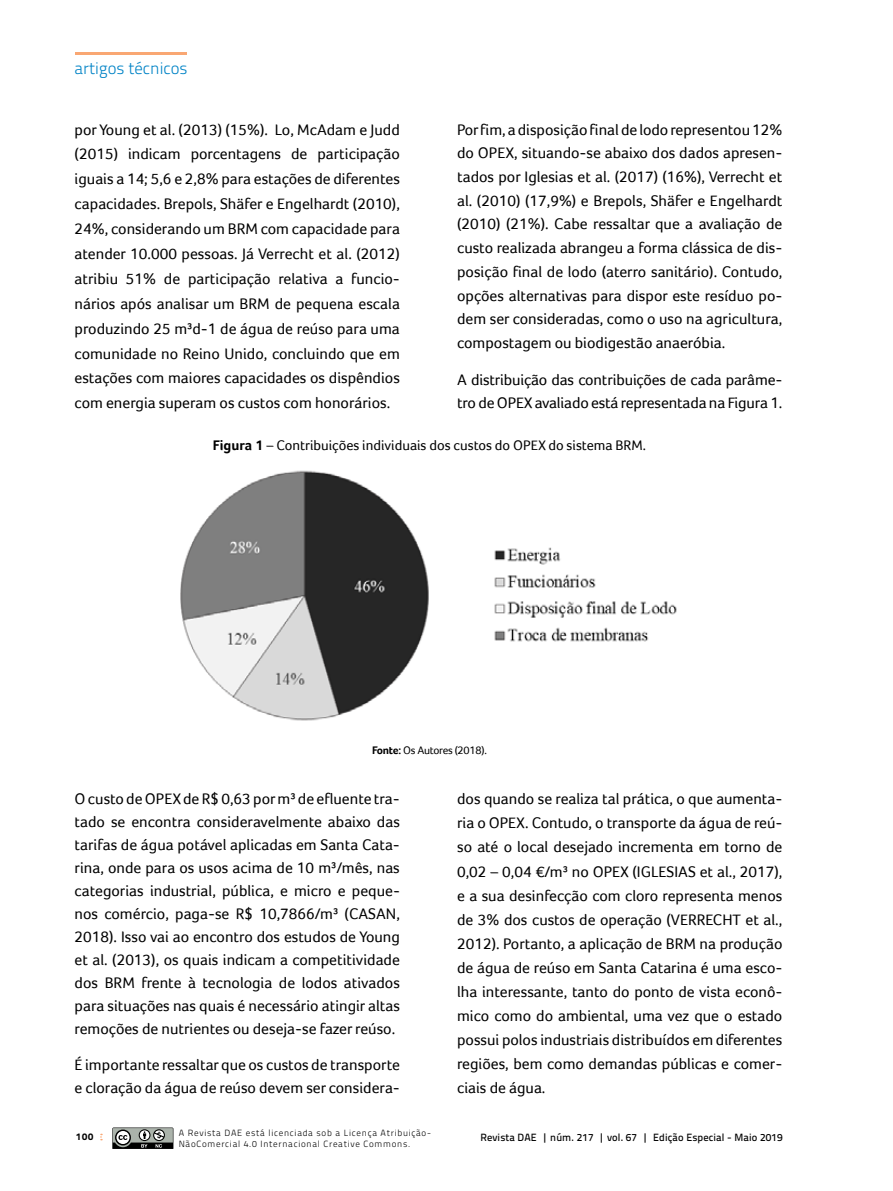
<style>
.page{position:relative;width:893px;height:1191px;background:#fff}
.page>*{position:absolute;margin:0;border:0;box-sizing:border-box;transform-origin:0 0}
.t1{font:300 16.65px "Titillium Text 22 L";color:#0083c6}
.t2{font:15.75px/24px "Foco";color:#000;text-align:justify}
.t3{font:14.25px "Foco";color:#000}
.t4{font:11.25px "Foco";letter-spacing:-.02em;color:#000}
.t5{font:500 10.5px "Titillium Text 22 L";letter-spacing:.01em;color:#000}
.t6{font:800 9.75px "Titillium Text 22 L";color:#000}
.t7{font:300 9px/10.5px "Titillium Text 22 L";letter-spacing:.08em;color:#000}
.s1{font-weight:700}
</style>
<div class="page">
<img style="left:180px;top:470px;width:497px;height:251px">
<hr style="left:75px;top:52px;width:112px;height:3px;background:#f9a773">
<svg style="left:112px;top:1127px;width:61px;height:22px"></svg>
<p class="t1" style="left:75px;top:56px;width:115px">artigos técnicos</p>
<p class="t2" style="left:75px;top:117px;width:327px;line-height:24.9px">por Young et al. (2013) (15%). Lo, McAdam e Judd (2015) indicam porcentagens de participação iguais a 14; 5,6 e 2,8% para estações de diferentes capacidades. Brepols, Shäfer e Engelhardt (2010), 24%, considerando um BRM com capacidade para atender 10.000 pessoas. Já Verrecht et al. (2012) atribiu 51% de participação relativa a funcio&shy;nários após analisar um BRM de pequena escala produzindo 25 m³d-1 de água de reúso para uma comunidade no Reino Unido, concluindo que em estações com maiores capacidades os dispêndios com energia superam os custos com honorários.</p>
<p class="t2" style="left:457px;top:117px;width:327px">Por fim, a disposição final de lodo representou 12% do OPEX, situando-se abaixo dos dados apresen&shy;tados por Iglesias et al. (2017) (16%), Verrecht et al. (2010) (17,9%) e Brepols, Shäfer e Engelhardt (2010) (21%). Cabe ressaltar que a avaliação de custo realizada abrangeu a forma clássica de dis&shy;posição final de lodo (aterro sanitário). Contudo, opções alternativas para dispor este resíduo po&shy;dem ser consideradas, como o uso na agricultura, compostagem ou biodigestão anaeróbia.</p>
<p class="t2" style="left:457px;top:367px;width:327px">A distribuição das contribuições de cada parâme&shy;tro de OPEX avaliado está representada na Figura 1.</p>
<p class="t3" style="left:213px;top:437px;width:434px"><span class="s1">Figura 1</span> – Contribuições individuais dos custos do OPEX do sistema BRM.</p>
<p class="t4" style="left:372px;top:744px;width:116px"><span class="s1">Fonte:</span> Os Autores (2018).</p>
<p class="t2" style="left:75px;top:787px;width:327px;line-height:23px">O custo de OPEX de R$ 0,63 por m³ de efluente tra&shy;tado se encontra consideravelmente abaixo das tarifas de água potável aplicadas em Santa Cata&shy;rina, onde para os usos acima de 10 m³/mês, nas categorias industrial, pública, e micro e peque&shy;nos comércio, paga-se R$ 10,7866/m³ (CASAN, 2018). Isso vai ao encontro dos estudos de Young et al. (2013), os quais indicam a competitividade dos BRM frente à tecnologia de lodos ativados para situações nas quais é necessário atingir altas remoções de nutrientes ou deseja-se fazer reúso.</p>
<p class="t2" style="left:75px;top:1053px;width:327px;line-height:23px">É importante ressaltar que os custos de transporte e cloração da água de reúso devem ser considera-</p>
<p class="t2" style="left:457px;top:787px;width:327px">dos quando se realiza tal prática, o que aumenta&shy;ria o OPEX. Contudo, o transporte da água de reú&shy;so até o local desejado incrementa em torno de 0,02 – 0,04 €/m³ no OPEX (IGLESIAS et al., 2017), e a sua desinfecção com cloro representa menos de 3% dos custos de operação (VERRECHT et al., 2012). Portanto, a aplicação de BRM na produção de água de reúso em Santa Catarina é uma esco&shy;lha interessante, tanto do ponto de vista econô&shy;mico como do ambiental, uma vez que o estado possui polos industriais distribuídos em diferentes regiões, bem como demandas públicas e comer&shy;ciais de água.</p>
<p class="t6" style="left:76px;top:1129px;width:19px">100</p>
<p class="t7" style="left:179px;top:1127px;width:254px">A Revista DAE está licenciada sob a Licença Atribuição-<br>NãoComercial 4.0 Internacional Creative Commons.</p>
<p class="t5" style="left:480px;top:1129px;width:304px">Revista DAE | núm. 217 | vol. 67 | Edição Especial - Maio 2019</p>
</div>
